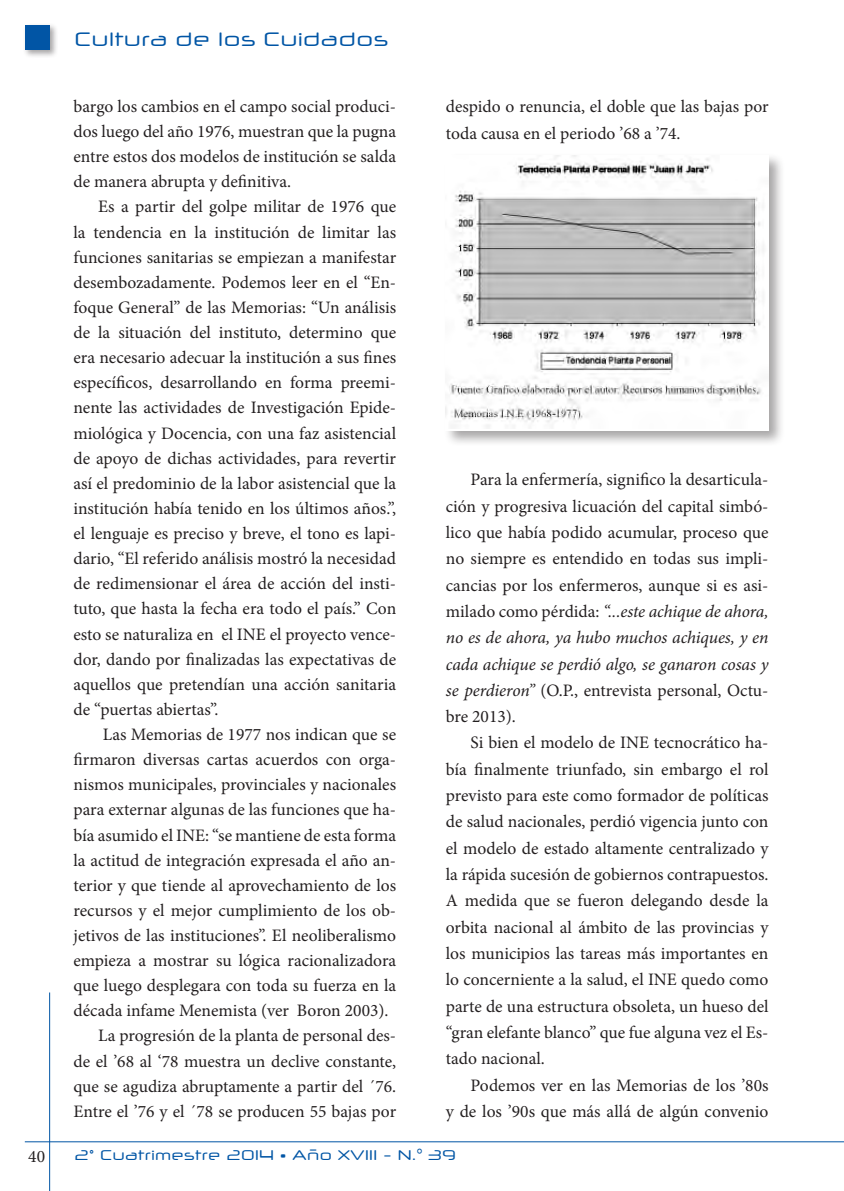
<style>
.page{position:relative;width:844px;height:1191px;background:#fff}
.page>*{position:absolute;margin:0;border:0;box-sizing:border-box;transform-origin:0 0}
.t1{font:19.25px "Neuropol X Free";color:#0155a5}
.t2{font:17.5px/25px "Minion Pro";color:#231f20;text-align:justify}
.t3{font:14px "Neuropol X Free";color:#0155a5}
.s1{font-style:italic}
</style>
<div class="page">
<hr style="left:49px;top:992px;width:1px;height:199px;background:#0155a5">
<hr style="left:25px;top:1141px;width:818px;height:1px;background:#0155a5">
<div style="left:23px;top:23px;width:36px;height:36px;background:#231f20;opacity:.4"></div>
<div style="left:25px;top:25px;width:25px;height:25px;background:#0155a5"></div>
<div style="left:443px;top:152px;width:341px;height:295px;background:#231f20;opacity:.4"></div>
<img style="left:445px;top:155px;width:323px;height:275px">
<p class="t2" style="left:28px;top:1144px;width:18px">40</p>
<p class="t1" style="left:74px;top:27px;width:315px">Cultura de los Cuidados</p>
<p class="t2" style="left:73px;top:94px;width:324px">bargo los cambios en el campo social produci&shy;dos luego del año 1976, muestran que la pugna entre estos dos modelos de institución se salda de manera abrupta y definitiva.</p>
<p class="t2" style="left:73px;top:194px;width:324px;text-indent:25px">Es a partir del golpe militar de 1976 que la tendencia en la institución de limitar las funciones sanitarias se empiezan a manifestar desembozadamente. Podemos leer en el “En&shy;foque General” de las Memorias: “Un análisis de la situación del instituto, determino que era necesario adecuar la institución a sus fines específicos, desarrollando en forma preemi&shy;nente las actividades de Investigación Epide&shy;miológica y Docencia, con una faz asistencial de apoyo de dichas actividades, para revertir así el predominio de la labor asistencial que la institución había tenido en los últimos años.”, el lenguaje es preciso y breve, el tono es lapi&shy;dario, “El referido análisis mostró la necesidad de redimensionar el área de acción del insti&shy;tuto, que hasta la fecha era todo el país.” Con esto se naturaliza en el INE el proyecto vence&shy;dor, dando por finalizadas las expectativas de aquellos que pretendían una acción sanitaria de “puertas abiertas”.</p>
<p class="t2" style="left:73px;top:722px;width:324px;text-indent:29px">Las Memorias de 1977 nos indican que se firmaron diversas cartas acuerdos con orga&shy;nismos municipales, provinciales y nacionales para externar algunas de las funciones que ha&shy;bía asumido el INE: “se mantiene de esta forma la actitud de integración expresada el año an&shy;terior y que tiende al aprovechamiento de los recursos y el mejor cumplimiento de los ob&shy;jetivos de las instituciones”. El neoliberalismo empieza a mostrar su lógica racionalizadora que luego desplegara con toda su fuerza en la década infame Menemista (ver Boron 2003).</p>
<p class="t2" style="left:73px;top:1023px;width:324px;text-indent:25px">La progresión de la planta de personal des&shy;de el ’68 al ‘78 muestra un declive constante, que se agudiza abruptamente a partir del ´76.<br>Entre el ’76 y el ´78 se producen 55 bajas por</p>
<p class="t2" style="left:445px;top:94px;width:324px;line-height:26.2px">despido o renuncia, el doble que las bajas por toda causa en el periodo ’68 a ’74.</p>
<p class="t2" style="left:445px;top:467px;width:324px;line-height:26.2px;text-indent:25px">Para la enfermería, significo la desarticula&shy;ción y progresiva licuación del capital simbó&shy;lico que había podido acumular, proceso que no siempre es entendido en todas sus impli&shy;cancias por los enfermeros, aunque si es asi&shy;milado como pérdida: <span class="s1">“...este achique de ahora, no es de ahora, ya hubo muchos achiques, y en cada achique se perdió algo, se ganaron cosas y se perdieron”</span> (O.P., entrevista personal, Octu&shy;bre 2013).</p>
<p class="t2" style="left:445px;top:730px;width:324px;line-height:26.2px;text-indent:25px">Si bien el modelo de INE tecnocrático ha&shy;bía finalmente triunfado, sin embargo el rol previsto para este como formador de políticas de salud nacionales, perdió vigencia junto con el modelo de estado altamente centralizado y la rápida sucesión de gobiernos contrapuestos.<br>A medida que se fueron delegando desde la orbita nacional al ámbito de las provincias y los municipios las tareas más importantes en lo concerniente a la salud, el INE quedo como parte de una estructura obsoleta, un hueso del “gran elefante blanco” que fue alguna vez el Es&shy;tado nacional.</p>
<p class="t2" style="left:445px;top:1071px;width:324px;line-height:26.2px;text-align:right">Podemos ver en las Memorias de los ’80s<br>y de los ’90s que más allá de algún convenio</p>
<p class="t3" style="left:74px;top:1146px;width:383px">2º Cuatrimestre 2014 • Año XVIII - N.° 39</p>
</div>
